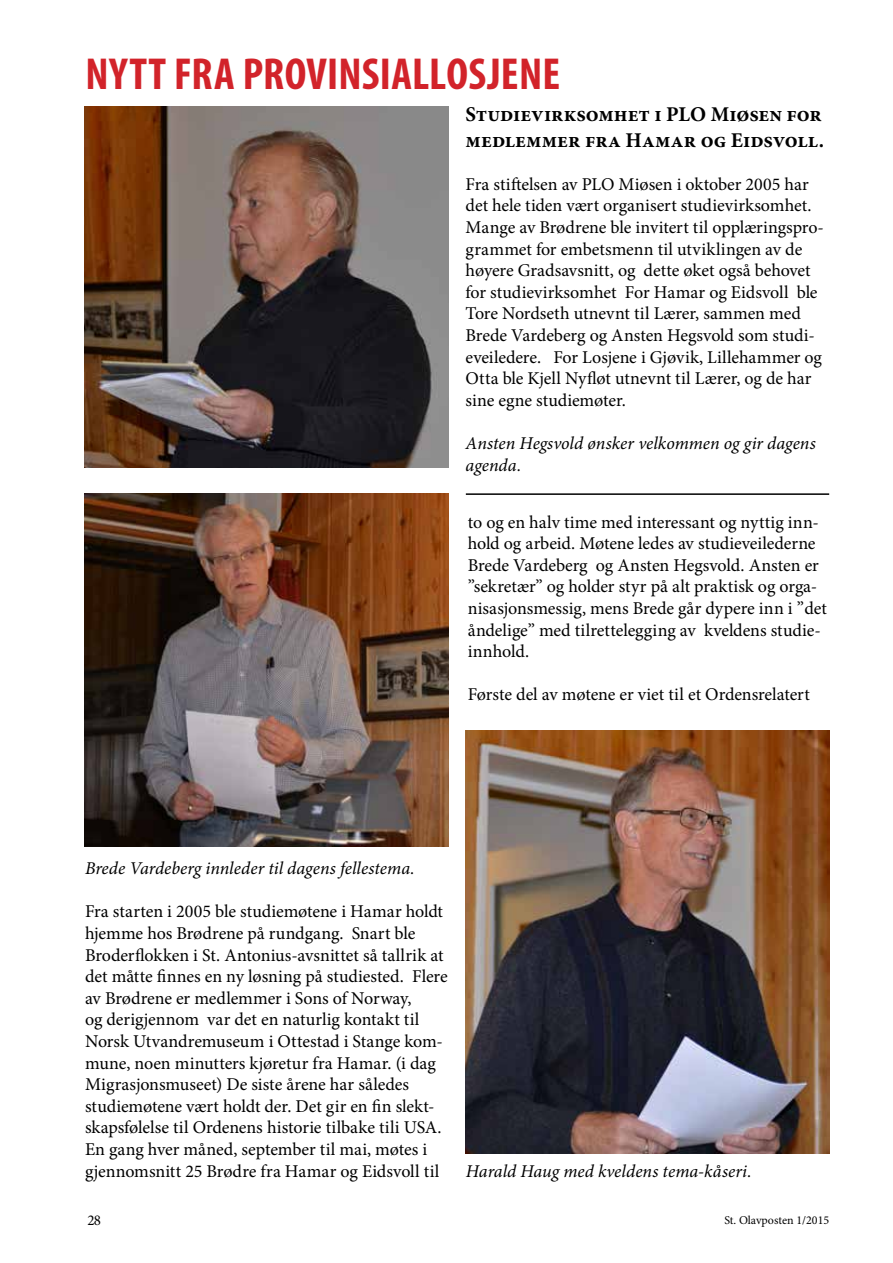
<style>
.page{position:relative;width:893px;height:1263px;background:#fff}
.page>*{position:absolute;margin:0;border:0;box-sizing:border-box;transform-origin:0 0}
.t1{font:700 condensed 45px "Myriad Pro";letter-spacing:.005em;color:#d2232a}
.t2{font:700 21px/25.2px "Minion Pro";color:#000}
.t3{font:18px/21.6px "Minion Pro";letter-spacing:-.005em;color:#000}
.t4{font:italic 18px/21.6px "Minion Pro";color:#000}
.t5{font:15px "Minion Pro";color:#000}
.t6{font:12px "Minion Pro";color:#000}
</style>
<div class="page">
<img style="left:85px;top:106px;width:363px;height:362px">
<img style="left:85px;top:493px;width:363px;height:353px">
<hr style="left:466px;top:493px;width:363px;height:2px;background:#000">
<img style="left:466px;top:730px;width:363px;height:423px">
<h1 class="t1" style="left:85px;top:46px;width:476px">NYTT FRA PROVINSIALLOSJENE</h1>
<p class="t2" style="left:466px;top:102px;width:360px">Studievirksomhet i PLO Miøsen for medlemmer fra Hamar og Eidsvoll.</p>
<p class="t3" style="left:466px;top:173px;width:360px">Fra stiftelsen av PLO Miøsen i oktober 2005 har det hele tiden vært organisert studievirksomhet.<br>Mange av Brødrene ble invitert til opplæringspro&shy;grammet for embetsmenn til utviklingen av de høyere Gradsavsnitt, og dette øket også behovet for studievirksomhet For Hamar og Eidsvoll ble Tore Nordseth utnevnt til Lærer, sammen med Brede Vardeberg og Ansten Hegsvold som studi&shy;eveiledere. For Losjene i Gjøvik, Lillehammer og Otta ble Kjell Nyfløt utnevnt til Lærer, og de har sine egne studiemøter.</p>
<p class="t4" style="left:466px;top:432px;width:352px">Ansten Hegsvold ønsker velkommen og gir dagens agenda.</p>
<p class="t3" style="left:468px;top:511px;width:361px">to og en halv time med interessant og nyttig inn&shy;hold og arbeid. Møtene ledes av studieveilederne Brede Vardeberg og Ansten Hegsvold. Ansten er ”sekretær” og holder styr på alt praktisk og orga&shy;nisasjonsmessig, mens Brede går dypere inn i ”det åndelige” med tilrettelegging av kveldens studie&shy;innhold.</p>
<p class="t3" style="left:468px;top:684px;width:344px">Første del av møtene er viet til et Ordensrelatert</p>
<p class="t4" style="left:85px;top:858px;width:331px">Brede Vardeberg innleder til dagens fellestema.</p>
<p class="t3" style="left:85px;top:901px;width:364px">Fra starten i 2005 ble studiemøtene i Hamar holdt hjemme hos Brødrene på rundgang. Snart ble Broderflokken i St. Antonius-avsnittet så tallrik at det måtte finnes en ny løsning på studiested. Flere av Brødrene er medlemmer i Sons of Norway,<br>og derigjennom var det en naturlig kontakt til Norsk Utvandremuseum i Ottestad i Stange kom&shy;mune, noen minutters kjøretur fra Hamar. (i dag Migrasjonsmuseet) De siste årene har således studiemøtene vært holdt der. Det gir en fin slekt&shy;skapsfølelse til Ordenens historie tilbake tili USA.<br>En gang hver måned, september til mai, møtes i gjennomsnitt 25 Brødre fra Hamar og Eidsvoll til</p>
<p class="t4" style="left:466px;top:1160px;width:287px">Harald Haug med kveldens tema-kåseri.</p>
<p class="t5" style="left:87px;top:1210px;width:15px">28</p>
<p class="t6" style="left:724px;top:1211px;width:106px">St. Olavposten 1/2015</p>
</div>
